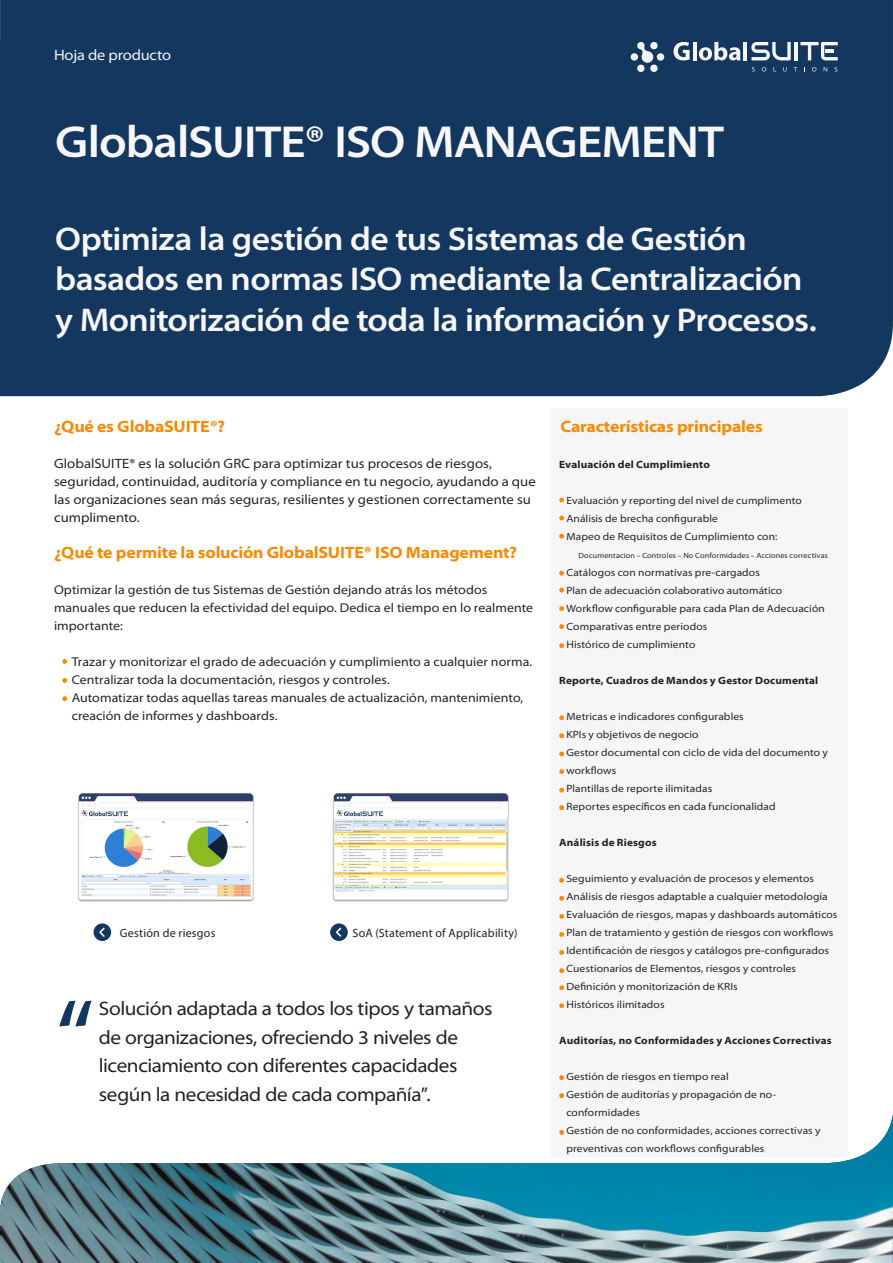
<style>
.page{position:relative;width:893px;height:1263px;background:#fff}
.page>*{position:absolute;margin:0;border:0;box-sizing:border-box;transform-origin:0 0}
.t1{font:semi-expanded 105px "Myriad Pro";color:#13375f}
.t2{font:600 semi-expanded 45px "Myriad Pro";letter-spacing:-.02em;color:#f7f7fa}
.t3{font:600 semi-expanded 33px/40.5px "Myriad Pro";letter-spacing:-.02em;color:#f7f7fa}
.t4{font:semi-expanded 19.5px/28.5px "Myriad Pro";letter-spacing:-.025em;color:#231f20}
.t5{font:700 semi-expanded 16.5px "Myriad Pro";letter-spacing:-.01em;color:#fa8900}
.t6{font:semi-expanded 15px "Myriad Pro";letter-spacing:-.01em;color:#f7f7fa}
.t7{font:semi-expanded 13.5px/18px "Myriad Pro";color:#231f20}
.t8{font:semi-expanded 12.75px/18px "Myriad Pro";letter-spacing:.005em;color:#231f20}
.t9{font:12px "Myriad Pro";letter-spacing:.02em;color:#231f20}
.t10{font:semi-expanded 10.5px "Myriad Pro";letter-spacing:.01em;color:#231f20}
.t11{font:700 semi-expanded 10.5px "Myriad Pro";letter-spacing:.015em;color:#231f20}
.t12{font:semi-expanded 7.5px "Myriad Pro";letter-spacing:.015em;color:#231f20}
</style>
<div class="page">
<div style="left:550px;top:408px;width:298px;height:749px;background:#f6f6f6"></div>
<div style="left:0;top:0;width:893px;height:396px;background:#13375f"></div>
<div style="left:657px;top:53px;width:7px;height:8px;background:#f7f7fa;border-radius:50%"></div>
<div style="left:631px;top:53px;width:7px;height:8px;background:#f7f7fa;border-radius:50%"></div>
<svg style="left:637px;top:41px;width:21px;height:32px"></svg>
<svg style="left:752px;top:67px;width:3px;height:5px"></svg>
<svg style="left:762px;top:67px;width:4px;height:5px"></svg>
<svg style="left:773px;top:67px;width:3px;height:4px"></svg>
<svg style="left:783px;top:67px;width:4px;height:5px"></svg>
<svg style="left:794px;top:67px;width:3px;height:4px"></svg>
<svg style="left:812px;top:67px;width:4px;height:5px"></svg>
<svg style="left:824px;top:67px;width:3px;height:4px"></svg>
<svg style="left:834px;top:67px;width:3px;height:5px"></svg>
<svg style="left:751px;top:42px;width:40px;height:18px"></svg>
<hr style="left:795px;top:42px;width:3px;height:18px;background:#f7f7fa">
<svg style="left:800px;top:42px;width:38px;height:18px"></svg>
<svg style="left:673px;top:42px;width:17px;height:18px"></svg>
<hr style="left:693px;top:42px;width:3px;height:18px;background:#f7f7fa">
<svg style="left:699px;top:42px;width:41px;height:18px"></svg>
<hr style="left:743px;top:42px;width:4px;height:18px;background:#f7f7fa">
<svg style="left:559px;top:1075px;width:5px;height:5px"></svg>
<svg style="left:559px;top:1093px;width:5px;height:5px"></svg>
<img style="left:0;top:1114px;width:893px;height:149px">
<img style="left:78px;top:793px;width:176px;height:109px">
<div style="left:94px;top:923px;width:17px;height:18px;background:#13375f;border-radius:50%"></div>
<svg style="left:99px;top:927px;width:6px;height:10px"></svg>
<img style="left:332px;top:793px;width:177px;height:109px">
<svg style="left:330px;top:923px;width:18px;height:18px"></svg>
<svg style="left:334px;top:926px;width:9px;height:12px"></svg>
<svg style="left:559px;top:878px;width:5px;height:5px"></svg>
<svg style="left:559px;top:896px;width:5px;height:5px"></svg>
<svg style="left:559px;top:914px;width:5px;height:5px"></svg>
<svg style="left:559px;top:932px;width:5px;height:5px"></svg>
<svg style="left:559px;top:950px;width:5px;height:5px"></svg>
<svg style="left:559px;top:968px;width:5px;height:5px"></svg>
<svg style="left:559px;top:498px;width:5px;height:4px"></svg>
<svg style="left:559px;top:516px;width:5px;height:4px"></svg>
<svg style="left:559px;top:534px;width:5px;height:5px"></svg>
<svg style="left:559px;top:571px;width:5px;height:5px"></svg>
<svg style="left:559px;top:588px;width:5px;height:4px"></svg>
<svg style="left:559px;top:606px;width:5px;height:5px"></svg>
<svg style="left:559px;top:624px;width:5px;height:5px"></svg>
<svg style="left:62px;top:659px;width:5px;height:5px"></svg>
<svg style="left:62px;top:678px;width:5px;height:5px"></svg>
<svg style="left:62px;top:696px;width:5px;height:5px"></svg>
<svg style="left:559px;top:715px;width:5px;height:5px"></svg>
<svg style="left:559px;top:733px;width:5px;height:5px"></svg>
<svg style="left:559px;top:751px;width:5px;height:5px"></svg>
<svg style="left:559px;top:769px;width:5px;height:5px"></svg>
<svg style="left:559px;top:788px;width:5px;height:5px"></svg>
<svg style="left:559px;top:1130px;width:5px;height:5px"></svg>
<svg style="left:559px;top:643px;width:5px;height:5px"></svg>
<svg style="left:559px;top:805px;width:5px;height:5px"></svg>
<svg style="left:559px;top:985px;width:5px;height:5px"></svg>
<svg style="left:559px;top:1003px;width:5px;height:5px"></svg>
<p class="t6" style="left:54px;top:47px;width:119px">Hoja de producto</p>
<p class="t2" style="left:55px;top:117px;width:670px">GlobalSUITE® ISO MANAGEMENT</p>
<p class="t3" style="left:55px;top:219px;width:763px">Optimiza la gestión de tus Sistemas de Gestión basados en normas ISO mediante la Centralización y Monitorización de toda la información y Procesos.</p>
<p class="t5" style="left:54px;top:417px;width:173px">¿Qué es GlobaSUITE®?</p>
<p class="t7" style="left:54px;top:455px;width:483px">GlobalSUITE® es la solución GRC para optimizar tus procesos de riesgos, seguridad, continuidad, auditoría y compliance en tu negocio, ayudando a que las organizaciones sean más seguras, resilientes y gestionen correctamente su cumplimento.</p>
<p class="t5" style="left:54px;top:543px;width:464px">¿Qué te permite la solución GlobalSUITE® ISO Management?</p>
<p class="t8" style="left:54px;top:581px;width:481px">Optimizar la gestión de tus Sistemas de Gestión dejando atrás los métodos manuales que reducen la efectividad del equipo. Dedica el tiempo en lo realmente importante:</p>
<p class="t8" style="left:72px;top:653px;width:462px">Trazar y monitorizar el grado de adecuación y cumplimiento a cualquier norma.</p>
<p class="t8" style="left:72px;top:671px;width:320px">Centralizar toda la documentación, riesgos y controles.</p>
<p class="t8" style="left:72px;top:689px;width:453px">Automatizar todas aquellas tareas manuales de actualización, mantenimiento,</p>
<p class="t8" style="left:72px;top:707px;width:207px">creación de informes y dashboards.</p>
<p class="t9" style="left:120px;top:925px;width:97px">Gestión de riesgos</p>
<p class="t9" style="left:352px;top:925px;width:167px">SoA (Statement of Applicability)</p>
<p class="t1" style="left:55px;top:980px;width:40px">“</p>
<p class="t4" style="left:99px;top:995px;width:395px">Solución adaptada a todos los tipos y tamaños de organizaciones, ofreciendo 3 niveles de licenciamiento con diferentes capacidades</p>
<p class="t4" style="left:99px;top:1080px;width:333px">según la necesidad de cada compañía”.</p>
<p class="t5" style="left:560px;top:417px;width:204px">Características principales</p>
<p class="t11" style="left:559px;top:459px;width:152px">Evaluación del Cumplimiento</p>
<p class="t10" style="left:566px;top:495px;width:237px">Evaluación y reporting del nivel de cumplimento</p>
<p class="t10" style="left:566px;top:513px;width:153px">Análisis de brecha configurable</p>
<p class="t10" style="left:566px;top:531px;width:212px">Mapeo de Requisitos de Cumplimiento con:</p>
<p class="t12" style="left:579px;top:551px;width:251px">Documentacion – Controles – No Conformidades – Acciones correctivas</p>
<p class="t10" style="left:566px;top:567px;width:195px">Catálogos con normativas pre-cargados</p>
<p class="t10" style="left:566px;top:585px;width:217px">Plan de adecuación colaborativo automático</p>
<p class="t10" style="left:566px;top:603px;width:260px">Workflow configurable para cada Plan de Adecuación</p>
<p class="t10" style="left:566px;top:621px;width:142px">Comparativas entre periodos</p>
<p class="t10" style="left:566px;top:639px;width:130px">Histórico de cumplimiento</p>
<p class="t11" style="left:559px;top:675px;width:261px">Reporte, Cuadros de Mandos y Gestor Documental</p>
<p class="t10" style="left:566px;top:711px;width:179px">Metricas e indicadores configurables</p>
<p class="t10" style="left:566px;top:729px;width:134px">KPIs y objetivos de negocio</p>
<p class="t10" style="left:566px;top:747px;width:263px">Gestor documental con ciclo de vida del documento y</p>
<p class="t10" style="left:566px;top:765px;width:51px">workflows</p>
<p class="t10" style="left:566px;top:783px;width:147px">Plantillas de reporte ilimitadas</p>
<p class="t10" style="left:566px;top:801px;width:211px">Reportes específicos en cada funcionalidad</p>
<p class="t11" style="left:559px;top:837px;width:99px">Análisis de Riesgos</p>
<p class="t10" style="left:566px;top:873px;width:249px">Seguimiento y evaluación de procesos y elementos</p>
<p class="t10" style="left:566px;top:891px;width:263px">Análisis de riesgos adaptable a cualquier metodología</p>
<p class="t10" style="left:566px;top:909px;width:273px">Evaluación de riesgos, mapas y dashboards automáticos</p>
<p class="t10" style="left:566px;top:927px;width:268px">Plan de tratamiento y gestión de riesgos con workflows</p>
<p class="t10" style="left:566px;top:945px;width:264px">Identificación de riesgos y catálogos pre-configurados</p>
<p class="t10" style="left:566px;top:963px;width:231px">Cuestionarios de Elementos, riesgos y controles</p>
<p class="t10" style="left:566px;top:981px;width:173px">Definición y monitorización de KRIs</p>
<p class="t10" style="left:566px;top:999px;width:100px">Históricos ilimitados</p>
<p class="t11" style="left:559px;top:1035px;width:274px">Auditorías, no Conformidades y Acciones Correctivas</p>
<p class="t10" style="left:566px;top:1071px;width:164px">Gestión de riesgos en tiempo real</p>
<p class="t10" style="left:566px;top:1089px;width:211px">Gestión de auditorías y propagación de no-</p>
<p class="t10" style="left:566px;top:1107px;width:75px">conformidades</p>
<p class="t10" style="left:566px;top:1125px;width:256px">Gestión de no conformidades, acciones correctivas y</p>
<p class="t10" style="left:566px;top:1143px;width:200px">preventivas con workflows configurables</p>
</div>
